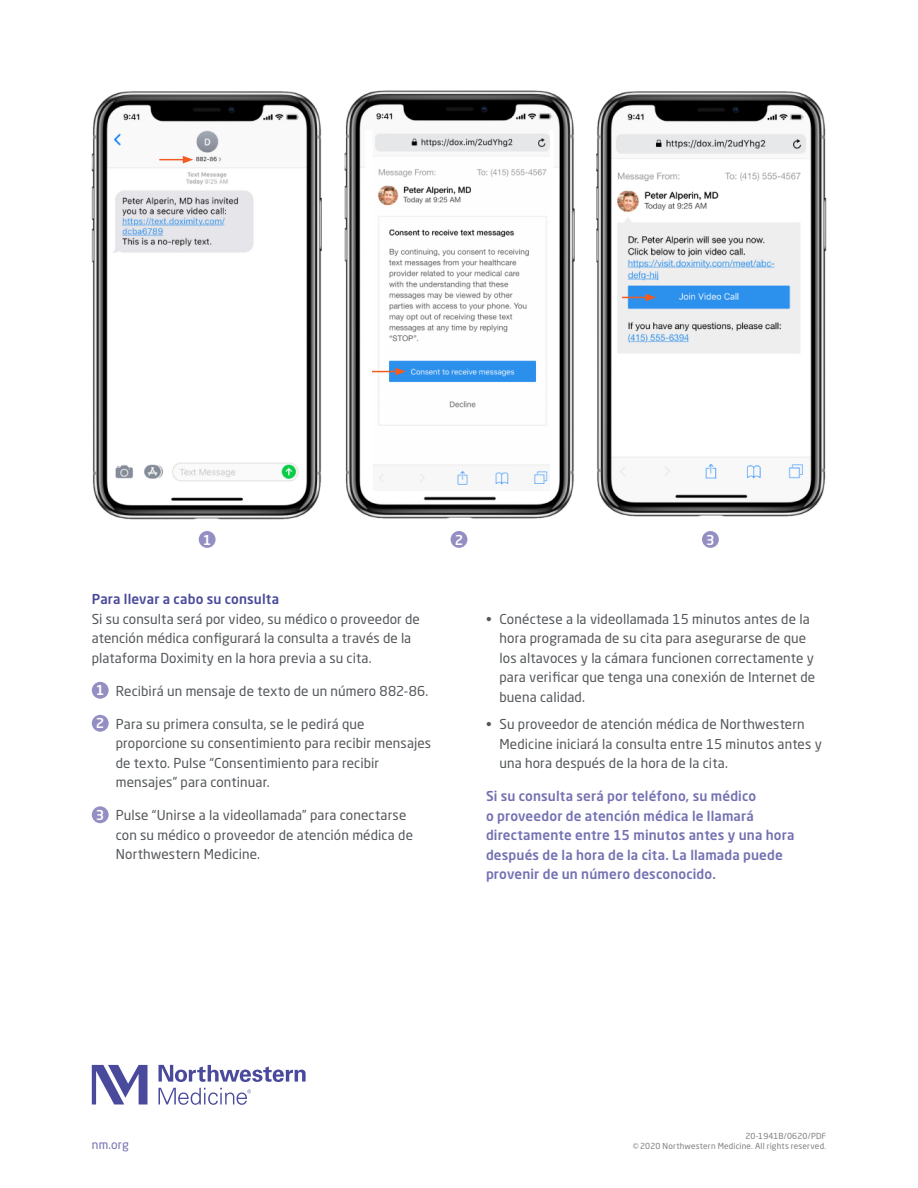
<style>
.page{position:relative;width:918px;height:1188px;background:#fff}
.page>*{position:absolute;margin:0;border:0;box-sizing:border-box;transform-origin:0 0}
.NM_-_Body_Copy{font:13.5px/19.5px "Neo Sans Pro";letter-spacing:.01em;color:#54575a}
.NM_-_CTA{font:500 13.5px/19.5px "Neo Sans Pro";letter-spacing:.01em;color:#7471b2}
.NM_-_Body_Subhead{font:500 13.5px "Neo Sans Pro";letter-spacing:.01em;color:#494a9b}
.NM_-_Body_Subhead-2{font:500 13.5px "Neo Sans Pro";color:#fff}
.NM_-_Flyer_-_Contact{font:12px "Neo Sans Pro";color:#7471b2}
.NM_-_Signature_Copyr{font:8.25px "Neo Sans Pro";letter-spacing:.02em;color:#7c7e80}
</style>
<div class="page">
<svg style="left:159px;top:1065px;width:147px;height:17px"></svg>
<svg style="left:92px;top:1065px;width:56px;height:39px"></svg>
<svg style="left:159px;top:1088px;width:92px;height:17px"></svg>
<div style="left:92px;top:682px;width:17px;height:17px;background:#938fc3;border-radius:50%"></div>
<div style="left:92px;top:715px;width:17px;height:17px;background:#938fc3;border-radius:50%"></div>
<div style="left:92px;top:806px;width:17px;height:17px;background:#938fc3;border-radius:50%"></div>
<img style="left:91px;top:90px;width:736px;height:430px">
<div style="left:199px;top:531px;width:17px;height:17px;background:#938fc3;border-radius:50%"></div>
<div style="left:451px;top:531px;width:16px;height:17px;background:#938fc3;border-radius:50%"></div>
<div style="left:702px;top:531px;width:17px;height:17px;background:#938fc3;border-radius:50%"></div>
<svg style="left:159px;top:156px;width:34px;height:7px"></svg>
<svg style="left:372px;top:368px;width:34px;height:7px"></svg>
<svg style="left:622px;top:294px;width:34px;height:7px"></svg>
<p class="NM_-_Body_Subhead-2" style="left:203px;top:531px;width:10px">1</p>
<p class="NM_-_Body_Subhead-2" style="left:455px;top:531px;width:10px">2</p>
<p class="NM_-_Body_Subhead-2" style="left:706px;top:531px;width:10px">3</p>
<p class="NM_-_Body_Subhead" style="left:92px;top:591px;width:189px">Para llevar a cabo su consulta</p>
<p class="NM_-_Body_Copy" style="left:92px;top:609px;width:330px">Si su consulta será por video, su médico o proveedor de atención médica configurará la consulta a través de la plataforma Doximity en la hora previa a su cita.</p>
<p class="NM_-_Body_Subhead-2" style="left:96px;top:682px;width:10px">1</p>
<p class="NM_-_Body_Copy" style="left:116px;top:681px;width:314px">Recibirá un mensaje de texto de un número 882-86.</p>
<p class="NM_-_Body_Subhead-2" style="left:96px;top:715px;width:10px">2</p>
<p class="NM_-_Body_Copy" style="left:116px;top:714px;width:317px">Para su primera consulta, se le pedirá que proporcione su consentimiento para recibir mensajes de texto. Pulse “Consentimiento para recibir mensajes” para continuar.</p>
<p class="NM_-_Body_Subhead-2" style="left:96px;top:806px;width:10px">3</p>
<p class="NM_-_Body_Copy" style="left:116px;top:805px;width:299px">Pulse “Unirse a la videollamada” para conectarse con su médico o proveedor de atención médica de<br>Northwestern Medicine.</p>
<p class="NM_-_Body_Copy" style="left:500px;top:609px;width:317px;text-indent:-14px">• Conéctese a la videollamada 15 minutos antes de la hora programada de su cita para asegurarse de que los altavoces y la cámara funcionen correctamente y para verificar que tenga una conexión de Internet de buena calidad.</p>
<p class="NM_-_Body_Copy" style="left:500px;top:714px;width:324px;text-indent:-14px">• Su proveedor de atención médica de Northwestern<br>Medicine iniciará la consulta entre 15 minutos antes y una hora después de la hora de la cita.</p>
<p class="NM_-_CTA" style="left:486px;top:786px;width:310px">Si su consulta será por teléfono, su médico<br>o proveedor de atención médica le llamará directamente entre 15 minutos antes y una hora después de la hora de la cita. La llamada puede provenir de un número desconocido.</p>
<p class="NM_-_Signature_Copyr" style="left:745px;top:1131px;width:82px">20-1941B/0620/PDF</p>
<p class="NM_-_Flyer_-_Contact" style="left:92px;top:1137px;width:39px">nm.org</p>
<p class="NM_-_Signature_Copyr" style="left:633px;top:1141px;width:195px">©2020 Northwestern Medicine. All rights reserved.</p>
</div>
